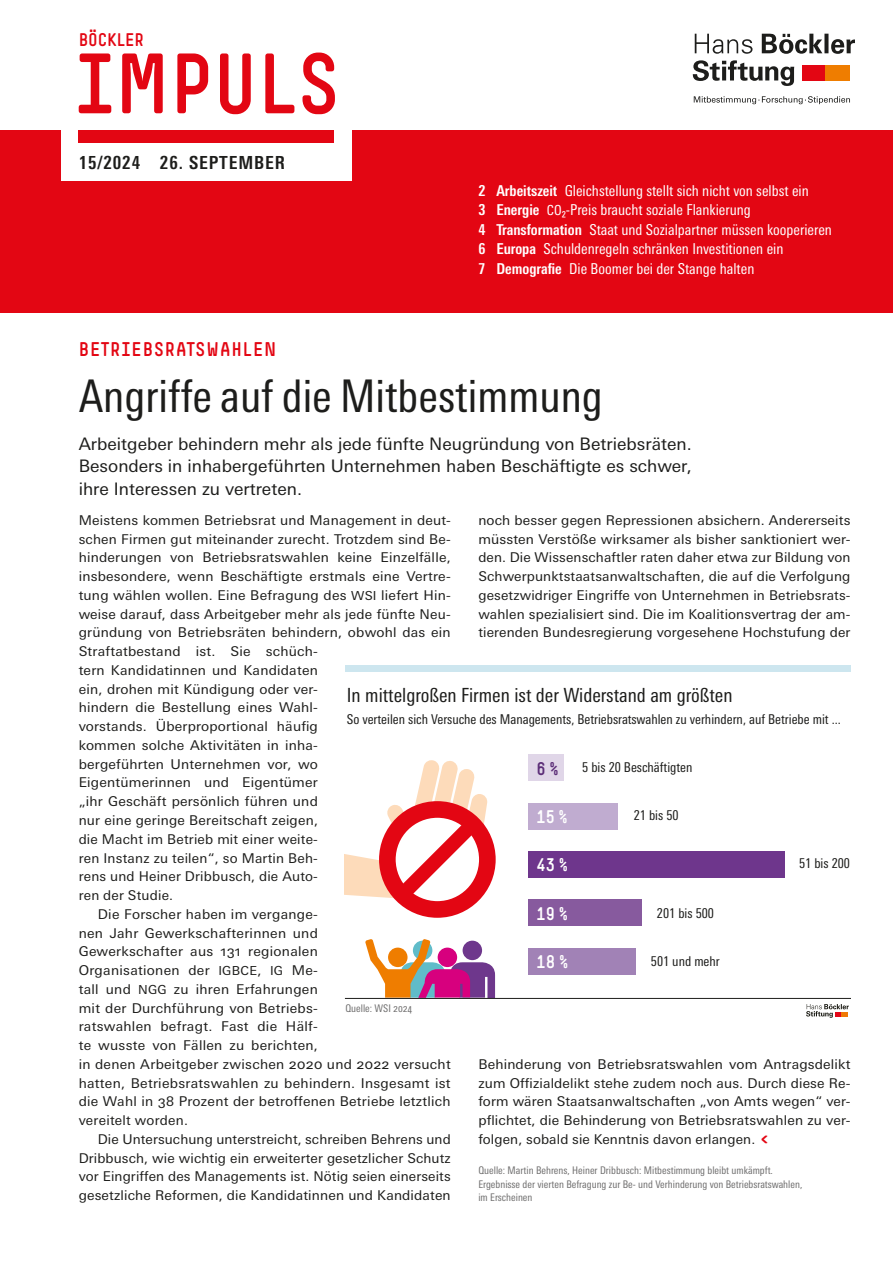
<style>
.page{position:relative;width:893px;height:1263px;background:#fff}
.page>*{position:absolute;margin:0;border:0;box-sizing:border-box;transform-origin:0 0}
.t1{font:84px "Simple HBS";color:#e30613}
._2__Head{font:condensed 45px "Univers Next Pro";color:#1d1d1b}
.t2{font:condensed 19.5px "Univers Next Pro";color:#1d1d1b}
._1__Stichwort{font:19.5px "Simple HBS";letter-spacing:.05em;color:#e30613}
.t3{font:700 condensed 18px "Univers Next Pro";letter-spacing:.05em;color:#1d1d1b}
.t4{font:18px "Simple HBS";color:#fff}
.t5{font:18px "Simple HBS";color:#e30613}
.t6{font:18px "Simple HBS";color:#5c2e78}
._3__Vorspann{font:17.25px/22.5px "Univers Next Pro";color:#1d1d1b;text-align:justify}
._0__Inhaltsverzeichn{font:condensed 15px "Univers Next Pro";color:#fff}
._4__Fließtext{font:13.5px/18.8px "Univers Next Pro";letter-spacing:.02em;color:#1d1d1b;text-align:justify}
._4__Fließtext_stumpf{font:13.5px/18.8px "Univers Next Pro";letter-spacing:.015em;color:#1d1d1b}
.t7{font:condensed 13.5px "Univers Next Pro";color:#1d1d1b}
._5__Quelle_Artikel_o{font:condensed 10.5px/13.5px "Univers Next Pro";color:#706f6f}
.s1{font-weight:700}
.s2{font-size:13.8px}
.s3{font-size:12.45px}
.s4{font-family:"Simple HBS";font-size:18px;color:#e30613}
</style>
<div class="page">
<div style="left:0;top:130px;width:893px;height:183px;background:#e30613"></div>
<div style="left:62px;top:128px;width:290px;height:53px;background:#fff"></div>
<svg style="left:695px;top:34px;width:160px;height:20px"></svg>
<div style="left:802px;top:65px;width:24px;height:15px;background:#e30613"></div>
<div style="left:826px;top:65px;width:24px;height:15px;background:#ef7d00"></div>
<svg style="left:694px;top:96px;width:156px;height:8px"></svg>
<svg style="left:693px;top:60px;width:101px;height:26px"></svg>
<div style="left:79px;top:130px;width:255px;height:12px;background:#e30613"></div>
<div style="left:528px;top:754px;width:36px;height:27px;background:#e0d6e8"></div>
<div style="left:528px;top:803px;width:90px;height:26px;background:#c0acd0"></div>
<div style="left:528px;top:851px;width:256px;height:27px;background:#6e368c"></div>
<div style="left:528px;top:900px;width:113px;height:26px;background:#875a9e"></div>
<div style="left:528px;top:948px;width:107px;height:27px;background:#a182b6"></div>
<div style="left:379px;top:801px;width:117px;height:117px;border:17px solid #e30613;border-radius:50%"></div>
<svg style="left:345px;top:760px;width:143px;height:141px"></svg>
<svg style="left:365px;top:939px;width:130px;height:59px"></svg>
<div style="left:388px;top:947px;width:19px;height:20px;background:#ef7d00;border-radius:50%"></div>
<div style="left:345px;top:666px;width:506px;height:6px;background:#cde6ef"></div>
<svg style="left:806px;top:1004px;width:43px;height:14px"></svg>
<hr style="left:345px;top:998px;width:506px;height:1px;background:#1d1d1b">
<h3 class="t5" style="left:79px;top:29px;width:67px">BÖCKLER</h3>
<p class="t1" style="left:75px;top:36px;width:266px">IMPULS</p>
<p class="t3" style="left:79px;top:152px;width:208px">15/2024 26. SEPTEMBER</p>
<p class="_0__Inhaltsverzeichn" style="left:478px;top:182px;width:332px"><span class="s1">2 Arbeitszeit</span> Gleichstellung stellt sich nicht von selbst ein</p>
<p class="_0__Inhaltsverzeichn" style="left:478px;top:201px;width:274px"><span class="s1">3 Energie</span> <span class="s2">CO</span>₂-Preis braucht soziale Flankierung</p>
<p class="_0__Inhaltsverzeichn" style="left:478px;top:221px;width:355px"><span class="s1">4 Transformation</span> Staat und Sozialpartner müssen kooperieren</p>
<p class="_0__Inhaltsverzeichn" style="left:478px;top:240px;width:307px"><span class="s1">6 Europa</span> Schuldenregeln schränken Investitionen ein</p>
<p class="_0__Inhaltsverzeichn" style="left:478px;top:260px;width:277px"><span class="s1">7 Demografie</span> Die Boomer bei der Stange halten</p>
<p class="_1__Stichwort" style="left:79px;top:338px;width:199px">BETRIEBSRATSWAHLEN</p>
<p class="_2__Head" style="left:79px;top:370px;width:526px">Angriffe auf die Mitbestimmung</p>
<p class="_3__Vorspann" style="left:79px;top:433px;width:615px">Arbeitgeber behindern mehr als jede fünfte Neugründung von Betriebsräten.<br>Besonders in inhabergeführten Unternehmen haben Beschäftigte es schwer, ihre Interessen zu vertreten.</p>
<p class="_4__Fließtext" style="left:478px;top:511px;width:374px">noch besser gegen Repressionen absichern. Andererseits müssten Verstöße wirksamer als bisher sanktioniert wer&shy;den. Die Wissenschaftler raten daher etwa zur Bildung von Schwerpunktstaatsanwaltschaften, die auf die Verfolgung gesetzwidriger Eingriffe von Unternehmen in Betriebsrats&shy;wahlen spezialisiert sind. Die im Koalitionsvertrag der am&shy;tierenden Bundesregierung vorgesehene Hochstufung der</p>
<p class="_4__Fließtext_stumpf" style="left:79px;top:511px;width:374px">Meistens kommen Betriebsrat und Management in deut&shy;schen Firmen gut miteinander zurecht. Trotzdem sind Be&shy;hinderungen von Betriebsratswahlen keine Einzelfälle, insbesondere, wenn Beschäftigte erstmals eine Vertre&shy;tung wählen wollen. Eine Befragung des <span class="s3">WSI</span> liefert Hin&shy;weise darauf, dass Arbeitgeber mehr als jede fünfte Neu&shy;gründung von Betriebsräten behindern, obwohl das ein Straftatbestand ist. Sie schüch-<br>tern Kandidatinnen und Kandidaten<br>ein, drohen mit Kündigung oder ver-<br>hindern die Bestellung eines Wahl-<br>vorstands. Überproportional häufig<br>kommen solche Aktivitäten in inha-<br>bergeführten Unternehmen vor, wo<br>Eigentümerinnen und Eigentümer<br>„ihr Geschäft persönlich führen und<br>nur eine geringe Bereitschaft zeigen,<br>die Macht im Betrieb mit einer weite-<br>ren Instanz zu teilen“, so Martin Beh-<br>rens und Heiner Dribbusch, die Auto-<br>ren der Studie.</p>
<p class="_4__Fließtext" style="left:79px;top:904px;width:374px;text-align:left;text-indent:19px">Die Forscher haben im vergange-<br>nen Jahr Gewerkschafterinnen und<br>Gewerkschafter aus 131 regionalen<br>Organisationen der <span class="s3">IGBCE</span>, <span class="s3">IG</span> Me-<br>tall und <span class="s3">NGG</span> zu ihren Erfahrungen<br>mit der Durchführung von Betriebs-<br>ratswahlen befragt. Fast die Hälf-<br>te wusste von Fällen zu berichten,<br>in denen Arbeitgeber zwischen 2020 und 2022 versucht hatten, Betriebsratswahlen zu behindern. Insgesamt ist die Wahl in 38 Prozent der betroffenen Betriebe letztlich vereitelt worden.</p>
<p class="_4__Fließtext" style="left:79px;top:1129px;width:374px;text-indent:19px">Die Untersuchung unterstreicht, schreiben Behrens und Dribbusch, wie wichtig ein erweiterter gesetzlicher Schutz vor Eingriffen des Managements ist. Nötig seien einerseits gesetzliche Reformen, die Kandidatinnen und Kandidaten</p>
<p class="t2" style="left:347px;top:683px;width:387px">In mittelgroßen Firmen ist der Widerstand am größten</p>
<p class="t7" style="left:347px;top:711px;width:496px">So verteilen sich Versuche des Managements, Betriebsratswahlen zu verhindern, auf Betriebe mit ...</p>
<p class="t6" style="left:537px;top:758px;width:24px">6 %</p>
<p class="t7" style="left:582px;top:759px;width:112px">5 bis 20 Beschäftigten</p>
<p class="t4" style="left:537px;top:806px;width:33px">15 %</p>
<p class="t4" style="left:537px;top:855px;width:33px">43 %</p>
<p class="t4" style="left:537px;top:903px;width:33px">19 %</p>
<p class="t4" style="left:537px;top:951px;width:33px">18 %</p>
<p class="t7" style="left:634px;top:808px;width:46px">21 bis 50</p>
<p class="t7" style="left:799px;top:856px;width:52px">51 bis 200</p>
<p class="t7" style="left:657px;top:906px;width:58px">201 bis 500</p>
<p class="t7" style="left:651px;top:953px;width:70px">501 und mehr</p>
<p class="_5__Quelle_Artikel_o" style="left:345px;top:1001px;width:69px">Quelle: WSI 2024</p>
<p class="_4__Fließtext" style="left:478px;top:1054px;width:374px">Behinderung von Betriebsratswahlen vom Antragsdelikt zum Offizialdelikt stehe zudem noch aus. Durch diese Re&shy;form wären Staatsanwaltschaften „von Amts wegen“ ver&shy;pflichtet, die Behinderung von Betriebsratswahlen zu ver&shy;folgen, sobald sie Kenntnis davon erlangen.<span class="s4">&lt;</span></p>
<p class="_5__Quelle_Artikel_o" style="left:478px;top:1164px;width:325px">Quelle: Martin Behrens, Heiner Dribbusch: Mitbestimmung bleibt umkämpft.<br>Ergebnisse der vierten Befragung zur Be- und Verhinderung von Betriebsratswahlen, im Erscheinen</p>
</div>
